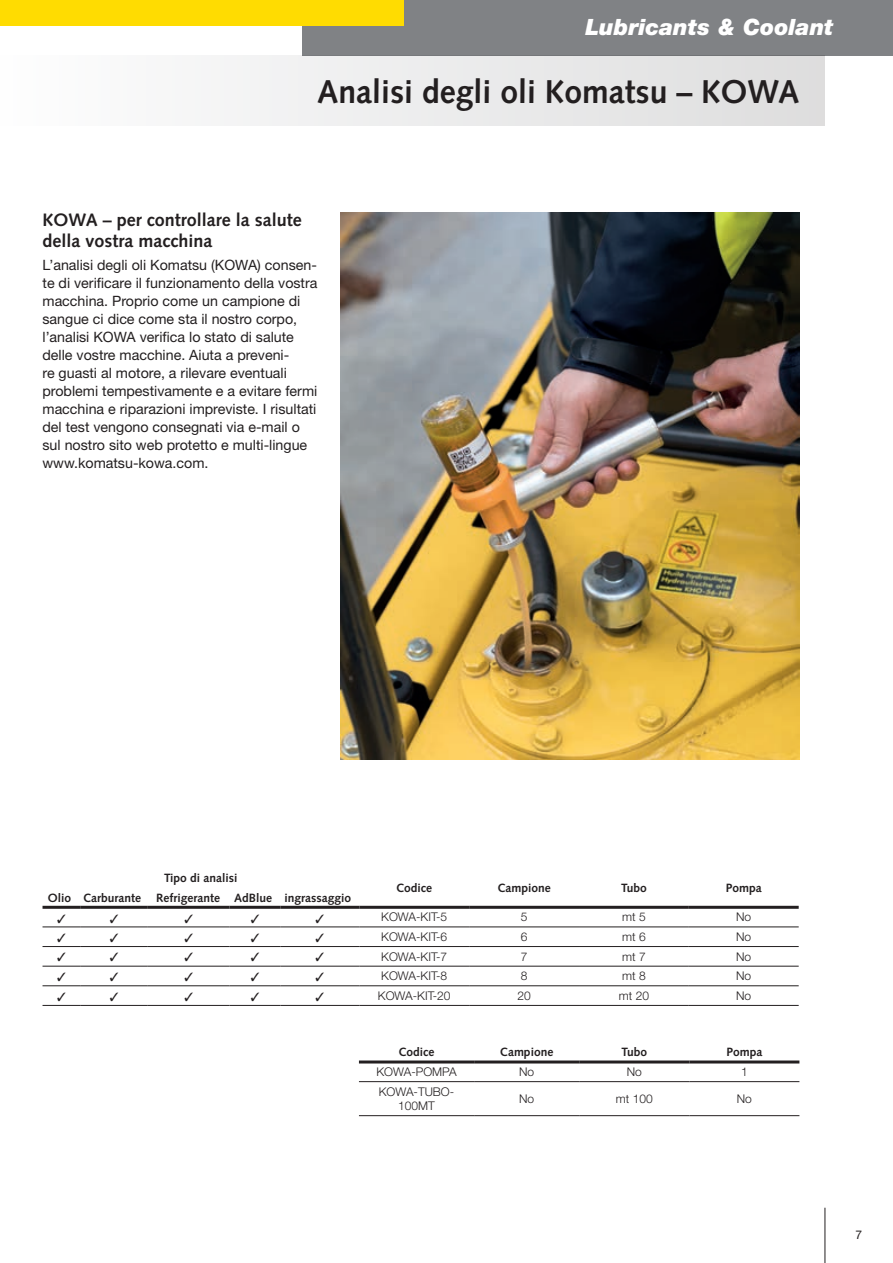
<style>
.page{position:relative;width:893px;height:1263px;background:#fff}
.page>*{position:absolute;margin:0;border:0;box-sizing:border-box;transform-origin:0 0}
.t1{font:700 33px "Syntax LTCE";color:#231f20}
.t2{font:italic 900 22.5px "Helvetica Neue LT Pro";color:#fff}
.t3{font:700 18px/21px "Syntax LTCE";color:#231f20}
.t4{font:14.25px/18px "Helvetica Neue LT Pro";color:#231f20}
.t5{font:300 12px/14.4px "Helvetica Neue LT Pro";color:#231f20;text-align:center}
.t6{font:700 12px "Syntax LTCE";color:#231f20}
.t7{font:12px "Helvetica Neue LT Pro";color:#231f20}
</style>
<div class="page">
<div style="left:303px;top:0;width:590px;height:55px;background:#808285"></div>
<div style="left:0;top:55px;width:825px;height:70px;background:linear-gradient(to right,#fdfdfe,#ddddde)"></div>
<div style="left:0;top:0;width:404px;height:26px;background:#ffdc01"></div>
<img style="left:341px;top:213px;width:458px;height:546px">
<hr style="left:825px;top:1208px;width:1px;height:55px;background:#231f20">
<hr style="left:43px;top:926px;width:38px;height:1px;background:#231f20">
<hr style="left:81px;top:926px;width:67px;height:1px;background:#231f20">
<hr style="left:148px;top:926px;width:82px;height:1px;background:#231f20">
<hr style="left:230px;top:926px;width:51px;height:1px;background:#231f20">
<hr style="left:281px;top:926px;width:78px;height:1px;background:#231f20">
<hr style="left:359px;top:926px;width:110px;height:1px;background:#231f20">
<hr style="left:469px;top:926px;width:110px;height:1px;background:#231f20">
<hr style="left:579px;top:926px;width:110px;height:1px;background:#231f20">
<hr style="left:689px;top:926px;width:110px;height:1px;background:#231f20">
<hr style="left:43px;top:946px;width:38px;height:1px;background:#231f20">
<hr style="left:81px;top:946px;width:67px;height:1px;background:#231f20">
<hr style="left:148px;top:946px;width:82px;height:1px;background:#231f20">
<hr style="left:230px;top:946px;width:51px;height:1px;background:#231f20">
<hr style="left:281px;top:946px;width:78px;height:1px;background:#231f20">
<hr style="left:359px;top:946px;width:110px;height:1px;background:#231f20">
<hr style="left:469px;top:946px;width:110px;height:1px;background:#231f20">
<hr style="left:579px;top:946px;width:110px;height:1px;background:#231f20">
<hr style="left:689px;top:946px;width:110px;height:1px;background:#231f20">
<hr style="left:43px;top:966px;width:38px;height:1px;background:#231f20">
<hr style="left:81px;top:966px;width:67px;height:1px;background:#231f20">
<hr style="left:148px;top:966px;width:82px;height:1px;background:#231f20">
<hr style="left:230px;top:966px;width:51px;height:1px;background:#231f20">
<hr style="left:281px;top:966px;width:78px;height:1px;background:#231f20">
<hr style="left:359px;top:966px;width:110px;height:1px;background:#231f20">
<hr style="left:469px;top:966px;width:110px;height:1px;background:#231f20">
<hr style="left:579px;top:966px;width:110px;height:1px;background:#231f20">
<hr style="left:689px;top:966px;width:110px;height:1px;background:#231f20">
<hr style="left:43px;top:985px;width:38px;height:1px;background:#231f20">
<hr style="left:81px;top:985px;width:67px;height:1px;background:#231f20">
<hr style="left:148px;top:985px;width:82px;height:1px;background:#231f20">
<hr style="left:230px;top:985px;width:51px;height:1px;background:#231f20">
<hr style="left:281px;top:985px;width:78px;height:1px;background:#231f20">
<hr style="left:359px;top:985px;width:110px;height:1px;background:#231f20">
<hr style="left:469px;top:985px;width:110px;height:1px;background:#231f20">
<hr style="left:579px;top:985px;width:110px;height:1px;background:#231f20">
<hr style="left:689px;top:985px;width:110px;height:1px;background:#231f20">
<hr style="left:43px;top:1005px;width:38px;height:1px;background:#231f20">
<hr style="left:81px;top:1005px;width:67px;height:1px;background:#231f20">
<hr style="left:148px;top:1005px;width:82px;height:1px;background:#231f20">
<hr style="left:230px;top:1005px;width:51px;height:1px;background:#231f20">
<hr style="left:281px;top:1005px;width:78px;height:1px;background:#231f20">
<hr style="left:359px;top:1005px;width:110px;height:1px;background:#231f20">
<hr style="left:469px;top:1005px;width:110px;height:1px;background:#231f20">
<hr style="left:579px;top:1005px;width:110px;height:1px;background:#231f20">
<hr style="left:689px;top:1005px;width:110px;height:1px;background:#231f20">
<hr style="left:43px;top:906px;width:38px;height:3px;background:#231f20">
<hr style="left:81px;top:906px;width:67px;height:3px;background:#231f20">
<hr style="left:148px;top:906px;width:82px;height:3px;background:#231f20">
<hr style="left:230px;top:906px;width:51px;height:3px;background:#231f20">
<hr style="left:281px;top:906px;width:78px;height:3px;background:#231f20">
<hr style="left:359px;top:906px;width:110px;height:3px;background:#231f20">
<hr style="left:469px;top:906px;width:110px;height:3px;background:#231f20">
<hr style="left:579px;top:906px;width:110px;height:3px;background:#231f20">
<hr style="left:689px;top:906px;width:110px;height:3px;background:#231f20">
<hr style="left:359px;top:1081px;width:115px;height:1px;background:#231f20">
<hr style="left:474px;top:1081px;width:105px;height:1px;background:#231f20">
<hr style="left:579px;top:1081px;width:110px;height:1px;background:#231f20">
<hr style="left:689px;top:1081px;width:110px;height:1px;background:#231f20">
<hr style="left:359px;top:1115px;width:115px;height:1px;background:#231f20">
<hr style="left:474px;top:1115px;width:105px;height:1px;background:#231f20">
<hr style="left:579px;top:1115px;width:110px;height:1px;background:#231f20">
<hr style="left:689px;top:1115px;width:110px;height:1px;background:#231f20">
<hr style="left:359px;top:1060px;width:115px;height:3px;background:#231f20">
<hr style="left:474px;top:1060px;width:105px;height:3px;background:#231f20">
<hr style="left:579px;top:1060px;width:110px;height:3px;background:#231f20">
<hr style="left:689px;top:1060px;width:110px;height:3px;background:#231f20">
<h2 class="t2" style="left:585px;top:14px;width:249px">Lubricants &amp; Coolant</h2>
<h1 class="t1" style="left:317px;top:73px;width:484px">Analisi degli oli Komatsu – KOWA</h1>
<p class="t3" style="left:43px;top:210px;width:261px">KOWA – per controllare la salute della vostra macchina</p>
<p class="t4" style="left:43px;top:255px;width:276px">L’analisi degli oli Komatsu (KOWA) consen&shy;te di verificare il funzionamento della vostra macchina. Proprio come un campione di sangue ci dice come sta il nostro corpo, l’analisi KOWA verifica lo stato di salute delle vostre macchine. Aiuta a preveni-<br>re guasti al motore, a rilevare eventuali problemi tempestivamente e a evitare fermi macchina e riparazioni impreviste. I risultati del test vengono consegnati via e-mail o sul nostro sito web protetto e multi-lingue www.komatsu-kowa.com.</p>
<p class="t6" style="left:164px;top:871px;width:75px">Tipo di analisi</p>
<p class="t6" style="left:48px;top:891px;width:95px">Olio Carburante</p>
<p class="t6" style="left:156px;top:891px;width:196px">Refrigerante AdBlue ingrassaggio</p>
<p class="t6" style="left:396px;top:881px;width:38px">Codice</p>
<p class="t6" style="left:497px;top:881px;width:55px">Campione</p>
<p class="t6" style="left:621px;top:881px;width:27px">Tubo</p>
<p class="t6" style="left:726px;top:881px;width:38px">Pompa</p>
<p class="t5" style="left:381px;top:910px;width:68px">KOWA-KIT-5</p>
<p class="t5" style="left:521px;top:910px;width:8px">5</p>
<p class="t5" style="left:622px;top:910px;width:25px">mt 5</p>
<p class="t5" style="left:736px;top:910px;width:17px">No</p>
<p class="t5" style="left:381px;top:929px;width:68px">KOWA-KIT-6</p>
<p class="t5" style="left:521px;top:929px;width:8px">6</p>
<p class="t5" style="left:622px;top:929px;width:25px">mt 6</p>
<p class="t5" style="left:736px;top:929px;width:17px">No</p>
<p class="t5" style="left:381px;top:949px;width:68px">KOWA-KIT-7</p>
<p class="t5" style="left:521px;top:949px;width:8px">7</p>
<p class="t5" style="left:622px;top:949px;width:25px">mt 7</p>
<p class="t5" style="left:736px;top:949px;width:17px">No</p>
<p class="t5" style="left:381px;top:968px;width:68px">KOWA-KIT-8</p>
<p class="t5" style="left:521px;top:968px;width:8px">8</p>
<p class="t5" style="left:622px;top:968px;width:25px">mt 8</p>
<p class="t5" style="left:736px;top:968px;width:17px">No</p>
<p class="t5" style="left:378px;top:988px;width:74px">KOWA-KIT-20</p>
<p class="t5" style="left:517px;top:988px;width:15px">20</p>
<p class="t5" style="left:619px;top:988px;width:32px">mt 20</p>
<p class="t5" style="left:736px;top:988px;width:17px">No</p>
<p class="t6" style="left:398px;top:1045px;width:38px">Codice</p>
<p class="t6" style="left:500px;top:1045px;width:55px">Campione</p>
<p class="t6" style="left:621px;top:1045px;width:27px">Tubo</p>
<p class="t6" style="left:726px;top:1045px;width:38px">Pompa</p>
<p class="t5" style="left:377px;top:1064px;width:82px">KOWA-POMPA</p>
<p class="t5" style="left:519px;top:1064px;width:17px">No</p>
<p class="t5" style="left:627px;top:1064px;width:17px">No</p>
<p class="t5" style="left:741px;top:1064px;width:8px">1</p>
<p class="t5" style="left:379px;top:1084px;width:77px">KOWA-TUBO-<br>100MT</p>
<p class="t5" style="left:519px;top:1091px;width:17px">No</p>
<p class="t5" style="left:616px;top:1091px;width:38px">mt 100</p>
<p class="t5" style="left:737px;top:1091px;width:17px">No</p>
<p class="t7" style="left:856px;top:1227px;width:8px">7</p>
</div>
